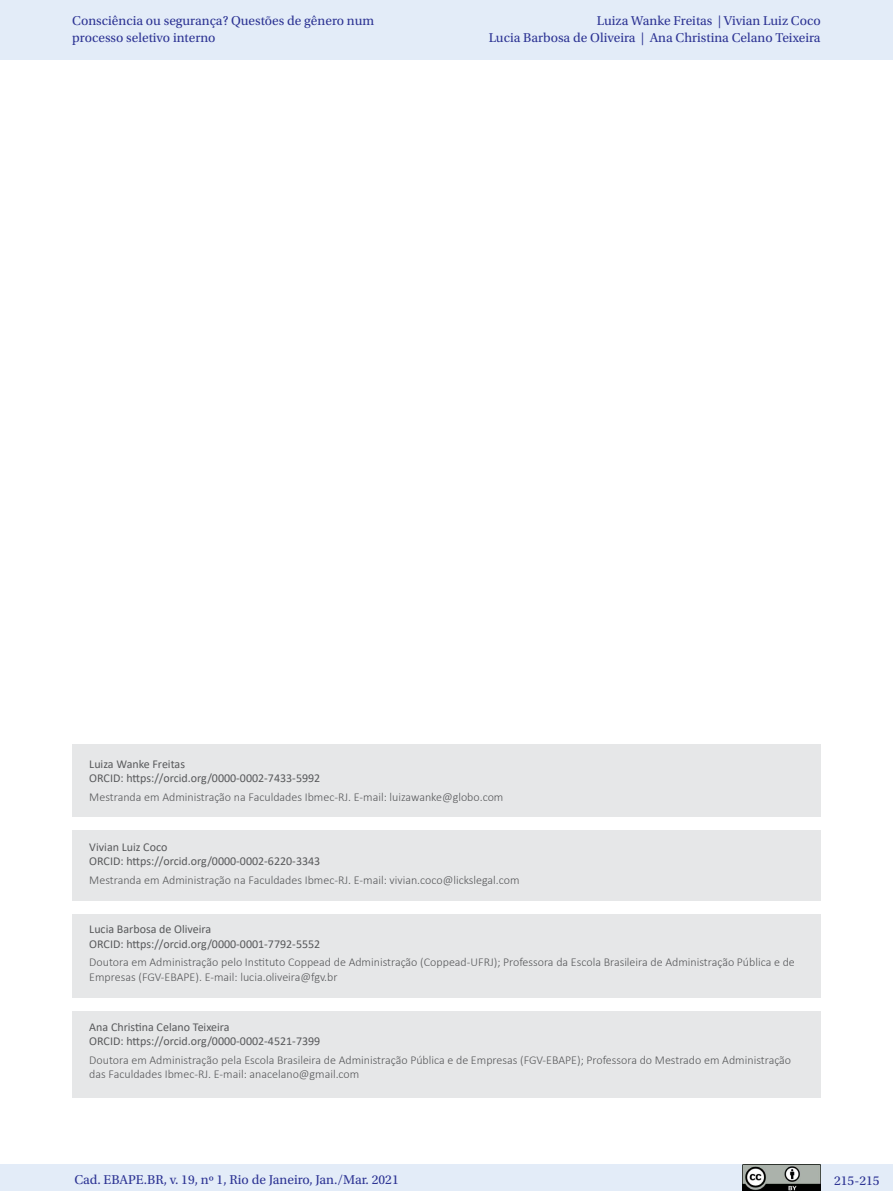
<style>
.page{position:relative;width:893px;height:1191px;background:#fff}
.page>*{position:absolute;margin:0;border:0;box-sizing:border-box;transform-origin:0 0}
.t1{font:13.5px/16.5px "Utopia Std";color:#2d3494}
.t2{font:300 12px/14.4px "Calibri";color:#58595b}
.t3{font:12px/14.4px "Calibri";color:#58595b}
</style>
<div class="page">
<div style="left:0;top:0;width:893px;height:60px;background:#e3ecf8"></div>
<div style="left:0;top:1164px;width:893px;height:27px;background:#e3ecf8"></div>
<img style="left:743px;top:1164px;width:78px;height:27px">
<div style="left:72px;top:744px;width:749px;height:353px;background:#e6e7e8"></div>
<div style="left:72px;top:817px;width:751px;height:13px;background:#fff"></div>
<div style="left:72px;top:901px;width:751px;height:12px;background:#fff"></div>
<div style="left:72px;top:998px;width:751px;height:12px;background:#fff"></div>
<p class="t1" style="left:72px;top:13px;width:303px">Consciência ou segurança? Questões de gênero num processo seletivo interno</p>
<p class="t1" style="left:489px;top:13px;width:333px;text-align:right">Luiza Wanke Freitas | Vivian Luiz Coco<br>Lucia Barbosa de Oliveira | Ana Christina Celano Teixeira</p>
<p class="t3" style="left:89px;top:756px;width:233px">Luiza Wanke Freitas<br>ORCID: https://orcid.org/0000-0002-7433-5992</p>
<p class="t2" style="left:89px;top:789px;width:416px">Mestranda em Administração na Faculdades Ibmec-RJ. E-mail: luizawanke@globo.com</p>
<p class="t3" style="left:89px;top:839px;width:233px">Vivian Luiz Coco<br>ORCID: https://orcid.org/0000-0002-6220-3343</p>
<p class="t2" style="left:89px;top:872px;width:432px">Mestranda em Administração na Faculdades Ibmec-RJ. E-mail: vivian.coco@lickslegal.com</p>
<p class="t3" style="left:89px;top:922px;width:233px">Lucia Barbosa de Oliveira<br>ORCID: https://orcid.org/0000-0001-7792-5552</p>
<p class="t2" style="left:89px;top:955px;width:707px">Doutora em Administração pelo Instituto Coppead de Administração (Coppead-UFRJ); Professora da Escola Brasileira de Administração Pública e de<br>Empresas (FGV-EBAPE). E-mail: lucia.oliveira@fgv.br</p>
<p class="t3" style="left:89px;top:1019px;width:233px">Ana Christina Celano Teixeira<br>ORCID: https://orcid.org/0000-0002-4521-7399</p>
<p class="t2" style="left:89px;top:1052px;width:703px">Doutora em Administração pela Escola Brasileira de Administração Pública e de Empresas (FGV-EBAPE); Professora do Mestrado em Administração das Faculdades Ibmec-RJ. E-mail: anacelano@gmail.com</p>
<p class="t1" style="left:74px;top:1171px;width:326px">Cad. EBAPE.BR, v. 19, nº 1, Rio de Janeiro, Jan./Mar. 2021</p>
<p class="t1" style="left:834px;top:1172px;width:47px">215-215</p>
</div>
